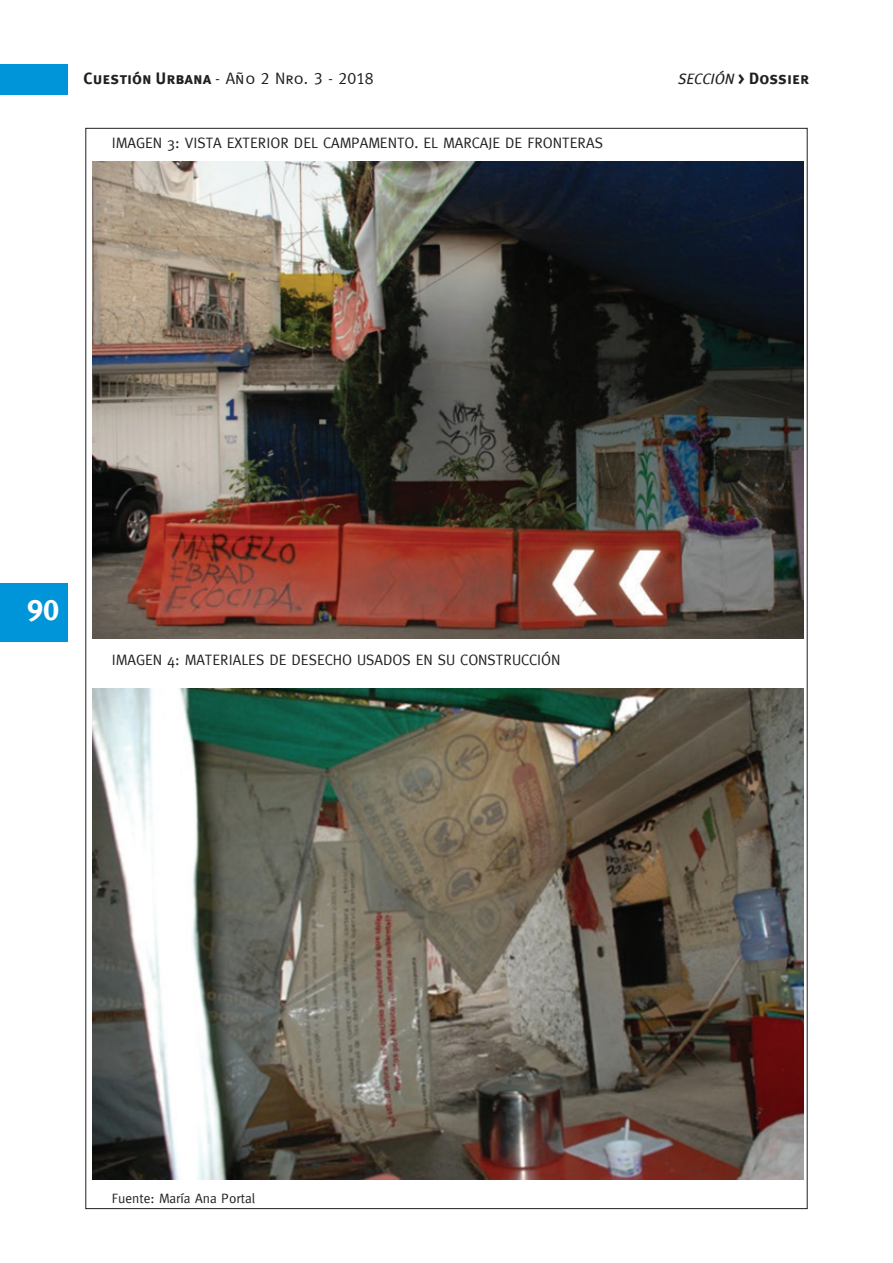
<style>
.page{position:relative;width:893px;height:1263px;background:#fff}
.page>*{position:absolute;margin:0;border:0;box-sizing:border-box;transform-origin:0 0}
.t1{font:30px "Meta Plus Bold Caps";color:#fff}
.t2{font:16.5px "Meta Caps";color:#231f20}
.t3{font:16.5px "Meta Plus Bold Caps";color:#231f20}
.t4{font:15px "Meta";color:#231f20}
.t5{font:13.5px "Meta";color:#231f20}
.s1{font-family:"Meta Plus Bold Caps"}
.s2{font-family:"Meta Plus";font-style:italic;font-size:15px}
</style>
<div class="page">
<div style="left:0;top:583px;width:67px;height:58px;background:#0095d9"></div>
<div style="left:0;top:65px;width:67px;height:30px;background:#0095d9"></div>
<img style="left:93px;top:162px;width:710px;height:476px">
<img style="left:93px;top:688px;width:710px;height:491px">
<p class="t2" style="left:84px;top:69px;width:292px"><span class="s1">Cuestión Urbana</span> - Año 2 Nro. 3 - 2018</p>
<p class="t4" style="left:112px;top:134px;width:14px">IMAGEN</p>
<p class="t4" style="left:167px;top:134px;width:34px">3: VISTA</p>
<p class="t4" style="left:227px;top:134px;width:25px">EXTERIOR</p>
<p class="t4" style="left:294px;top:134px;width:9px">DEL</p>
<p class="t4" style="left:323px;top:134px;width:19px">CAMPAMENTO</p>
<p class="t4" style="left:414px;top:134px;width:38px">. EL MARCAJE</p>
<p class="t4" style="left:505px;top:134px;width:32px">DE FRONTERAS</p>
<p class="t3" style="left:678px;top:68px;width:133px"><span class="s2">SECCIÓN</span> &gt; Dossier</p>
<h1 class="t1" style="left:27px;top:591px;width:34px">90</h1>
<p class="t4" style="left:112px;top:651px;width:14px">IMAGEN</p>
<p class="t4" style="left:167px;top:651px;width:38px">4: MATERIALES</p>
<p class="t4" style="left:269px;top:651px;width:32px">DE DESECHO</p>
<p class="t4" style="left:357px;top:651px;width:10px">USADOS</p>
<p class="t4" style="left:416px;top:651px;width:54px">ENSUCONSTRUCCI</p>
<p class="t4" style="left:541px;top:651px;width:18px">ÓN</p>
<p class="t5" style="left:112px;top:1191px;width:145px">FUENTE: MARÍA ANA PORTAL</p>
</div>
